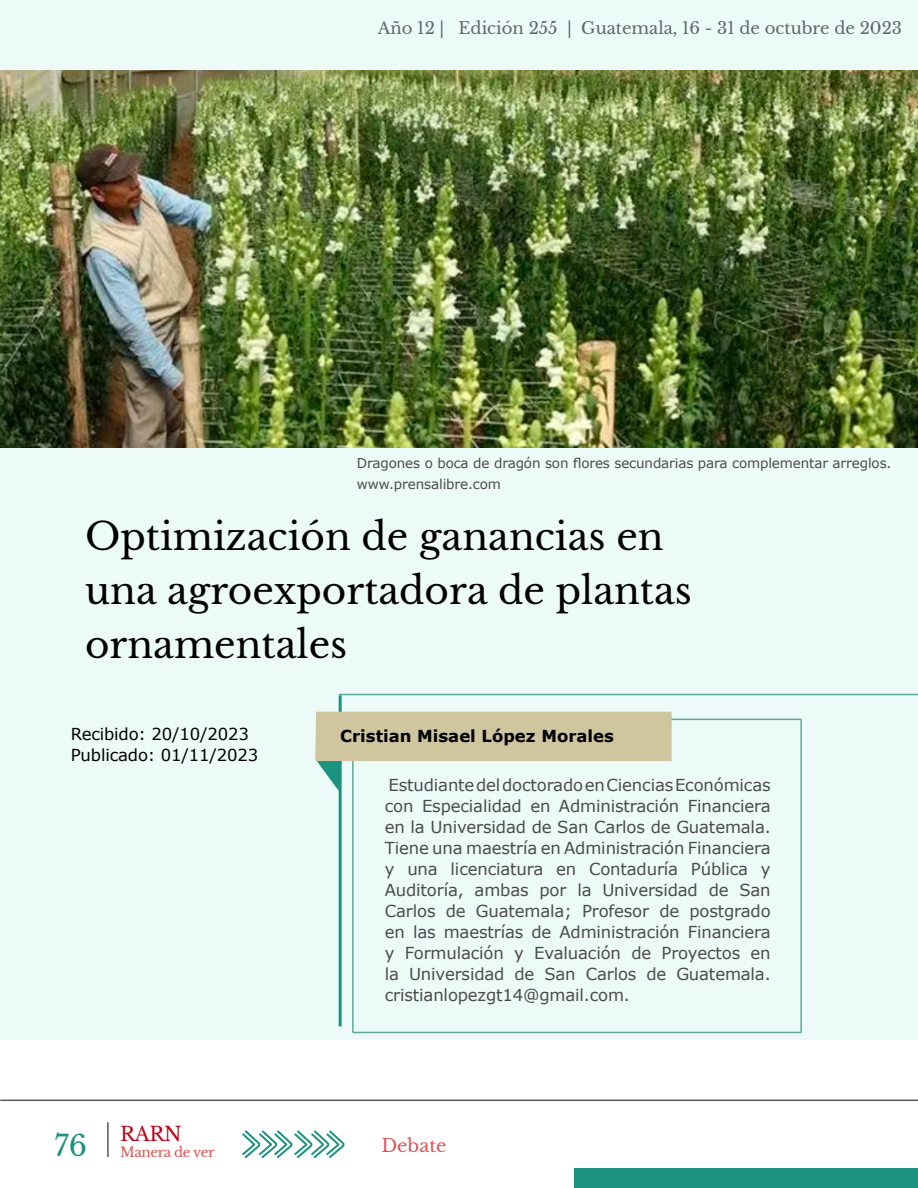
<style>
.page{position:relative;width:918px;height:1188px;background:#fff}
.page>*{position:absolute;margin:0;border:0;box-sizing:border-box;transform-origin:0 0}
.t1{font:37.5px/54px "Libre Baskerville";color:#000}
.t2{font:28.5px "Libre Baskerville";color:#1c937e}
.t3{font:19.5px "Libre Baskerville";color:#bd0518}
.t4{font:18px "Libre Baskerville";color:#de5454}
.t5{font:16.5px/21px "Verdana";letter-spacing:-.01em;color:#4b4b4d;text-align:justify}
.t6{font:16.5px "Libre Baskerville";color:#696a6b}
.t7{font:16.5px "Verdana";letter-spacing:-.01em;color:#000}
.t8{font:700 16.5px "Verdana";color:#000}
.t9{font:13.5px/21px "Verdana";letter-spacing:-.01em;color:#4b4b4d}
.t10{font:13.5px "Libre Baskerville";letter-spacing:-.03em;color:#de5454}
</style>
<div class="page">
<div style="left:1px;top:0;width:917px;height:1039px;background:#ecfaf8"></div>
<div style="left:574px;top:1168px;width:344px;height:20px;background:#1c937e"></div>
<svg style="left:242px;top:1130px;width:103px;height:28px"></svg>
<hr style="left:1px;top:1100px;width:917px;height:1px;background:#58585a">
<hr style="left:107px;top:1123px;width:2px;height:34px;background:#58585a">
<hr style="left:339px;top:695px;width:3px;height:331px;background:#1c937e">
<hr style="left:339px;top:694px;width:579px;height:1px;background:#5ca998">
<div style="left:352px;top:719px;width:450px;height:314px;border:2px solid #5ca998"></div>
<svg style="left:315px;top:712px;width:357px;height:79px"></svg>
<img style="left:0;top:70px;width:918px;height:378px">
<p class="t6" style="left:378px;top:18px;width:526px">Año 12 | Edición 255 | Guatemala, 16 - 31 de octubre de 2023</p>
<p class="t9" style="left:357px;top:453px;width:536px">Dragones o boca de dragón son flores secundarias para complementar arreglos. www.prensalibre.com</p>
<h1 class="t1" style="left:85px;top:509px;width:608px">Optimización de ganancias en una agroexportadora de plantas ornamentales</h1>
<p class="t7" style="left:71px;top:723px;width:180px">Recibido: 20/10/2023</p>
<p class="t8" style="left:340px;top:724px;width:275px">Cristian Misael López Morales</p>
<p class="t7" style="left:71px;top:744px;width:189px">Publicado: 01/11/2023</p>
<p class="t5" style="left:385px;top:774px;width:387px">Estudiante del doctorado en Ciencias Económicas con Especialidad en Administración Financiera en la Universidad de San Carlos de Guatemala.<br>Tiene una maestría en Administración Financiera y una licenciatura en Contaduría Pública y Auditoría, ambas por la Universidad de San Carlos de Guatemala; Profesor de postgrado en las maestrías de Administración Financiera y Formulación y Evaluación de Proyectos en la Universidad de San Carlos de Guatemala. cristianlopezgt14@gmail.com.</p>
<p class="t3" style="left:120px;top:1122px;width:63px">RARN</p>
<h2 class="t2" style="left:55px;top:1128px;width:34px">76</h2>
<p class="t4" style="left:381px;top:1134px;width:67px">Debate</p>
<p class="t10" style="left:120px;top:1144px;width:96px">Manera de ver</p>
</div>
